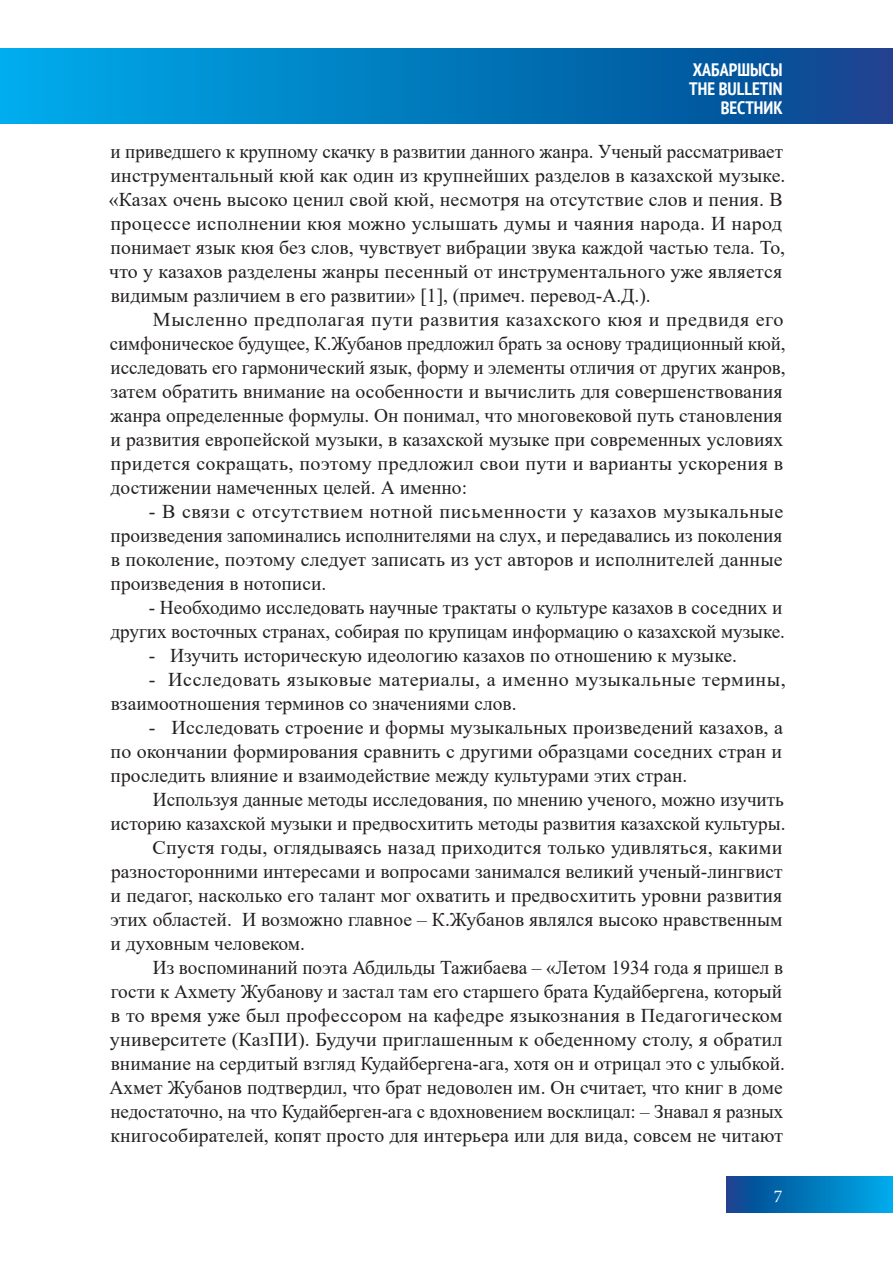
<style>
.page{position:relative;width:893px;height:1263px;background:#fff}
.page>*{position:absolute;margin:0;border:0;box-sizing:border-box;transform-origin:0 0}
.текст{font:19.5px/24px "Times New Roman";color:#231f20}
.t1{font:700 condensed 18px/18.9px "PT Sans";color:#fff;text-align:right}
.t2{font:18px "Minion Pro";color:#fff}
</style>
<div class="page">
<svg style="left:0;top:49px;width:893px;height:74px;background:#0377bb"></svg>
<svg style="left:726px;top:1176px;width:167px;height:37px;background:#0377bb"></svg>
<p class="t1" style="left:689px;top:60px;width:95px">ХАБАРШЫСЫ<br>THE BULLETIN<br>ВЕСТНИК</p>
<p class="текст" style="left:109px;top:139px;width:678px">и приведшего к крупному скачку в развитии данного жанра. Ученый рассматривает инструментальный кюй как один из крупнейших разделов в казахской музыке. «Казах очень высоко ценил свой кюй, несмотря на отсутствие слов и пения. В процессе исполнении кюя можно услышать думы и чаяния народа. И народ понимает язык кюя без слов, чувствует вибрации звука каждой частью тела. То, что у казахов разделены жанры песенный от инструментального уже является видимым различием в его развитии» [1], (примеч. перевод-А.Д.).</p>
<p class="текст" style="left:110px;top:307px;width:677px;text-indent:43px">Мысленно предполагая пути развития казахского кюя и предвидя его симфоническое будущее, К.Жубанов предложил брать за основу традиционный кюй, исследовать его гармонический язык, форму и элементы отличия от других жанров, затем обратить внимание на особенности и вычислить для совершенствования жанра определенные формулы. Он понимал, что многовековой путь становления и развития европейской музыки, в казахской музыке при современных условиях придется сокращать, поэтому предложил свои пути и варианты ускорения в достижении намеченных целей. А именно:</p>
<p class="текст" style="left:111px;top:499px;width:674px;text-align:justify;text-indent:38px">- В связи с отсутствием нотной письменности у казахов музыкальные произведения запоминались исполнителями на слух, и передавались из поколения в поколение, поэтому следует записать из уст авторов и исполнителей данные произведения в нотописи.</p>
<p class="текст" style="left:111px;top:595px;width:676px;text-align:right">- Необходимо исследовать научные трактаты о культуре казахов в соседних и других восточных странах, собирая по крупицам информацию о казахской музыке.</p>
<p class="текст" style="left:149px;top:643px;width:589px">- Изучить историческую идеологию казахов по отношению к музыке.</p>
<p class="текст" style="left:111px;top:667px;width:677px;text-indent:38px">- Исследовать языковые материалы, а именно музыкальные термины, взаимоотношения терминов со значениями слов.</p>
<p class="текст" style="left:111px;top:715px;width:674px;text-align:justify;text-indent:38px">- Исследовать строение и формы музыкальных произведений казахов, а по окончании формирования сравнить с другими образцами соседних стран и проследить влияние и взаимодействие между культурами этих стран.</p>
<p class="текст" style="left:111px;top:787px;width:676px;text-align:right">Используя данные методы исследования, по мнению ученого, можно изучить историю казахской музыки и предвосхитить методы развития казахской культуры.</p>
<p class="текст" style="left:111px;top:835px;width:674px;text-align:justify;text-indent:42px">Спустя годы, оглядываясь назад приходится только удивляться, какими разносторонними интересами и вопросами занимался великий ученый-лингвист и педагог, насколько его талант мог охватить и предвосхитить уровни развития этих областей. И возможно главное – К.Жубанов являлся высоко нравственным и духовным человеком.</p>
<p class="текст" style="left:109px;top:955px;width:677px;text-indent:44px">Из воспоминаний поэта Абдильды Тажибаева – «Летом 1934 года я пришел в гости к Ахмету Жубанову и застал там его старшего брата Кудайбергена, который в то время уже был профессором на кафедре языкознания в Педагогическом университете (КазПИ). Будучи приглашенным к обеденному столу, я обратил внимание на сердитый взгляд Кудайбергена-ага, хотя он и отрицал это с улыбкой.<br>Ахмет Жубанов подтвердил, что брат недоволен им. Он считает, что книг в доме недостаточно, на что Кудайберген-ага с вдохновением восклицал: – Знавал я разных книгособирателей, копят просто для интерьера или для вида, совсем не читают</p>
<p class="t2" style="left:774px;top:1184px;width:10px">7</p>
</div>
